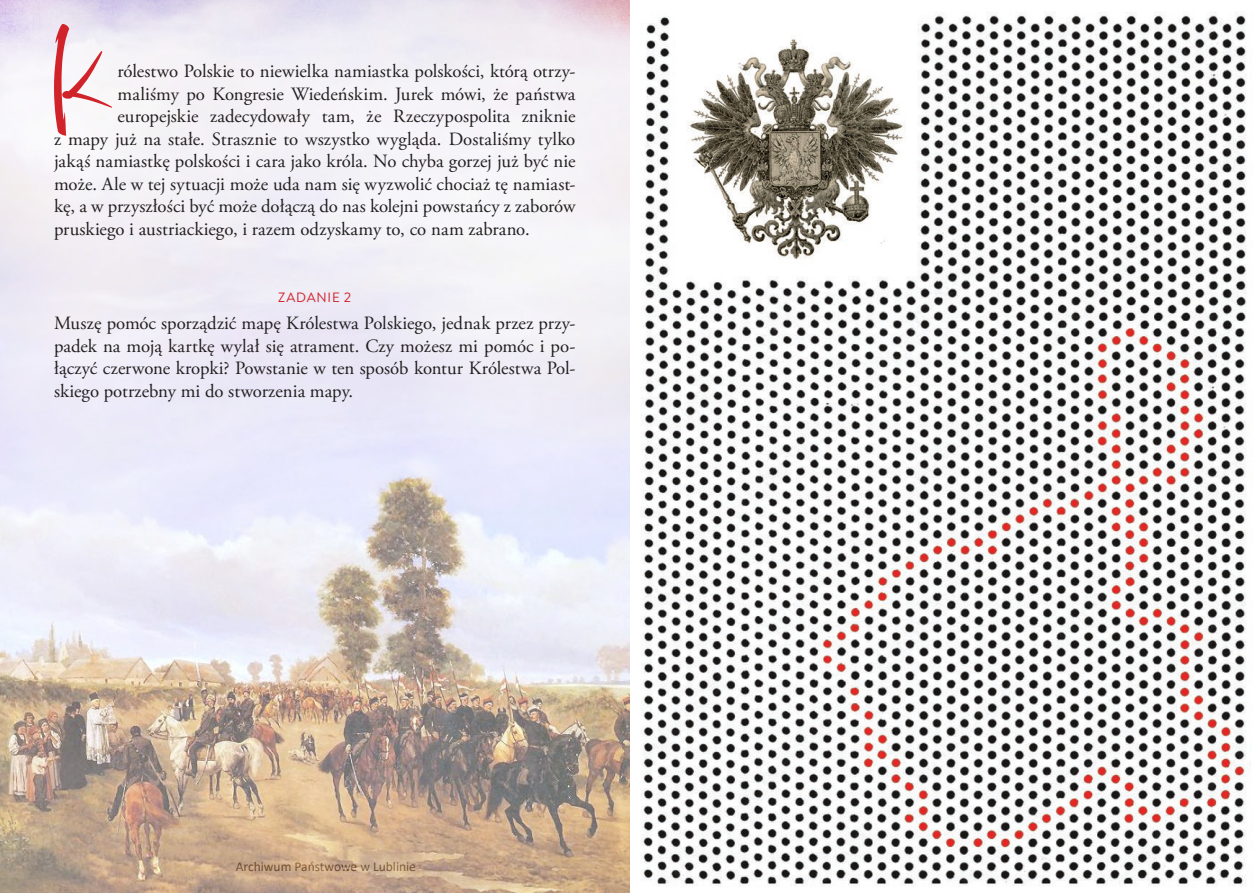
<style>
.page{position:relative;width:1259px;height:893px;background:#fff}
.page>*{position:absolute;margin:0;border:0;box-sizing:border-box;transform-origin:0 0}
.t1{font:121.05px "Comforter";color:#d1232a}
.t2{font:18.75px/22.5px "Adobe Garamond Pro";color:#231f20;text-align:justify}
.t3{font:13.5px "Calibri";color:#231f20}
.t4{font:13.5px "Brandon Text";letter-spacing:.06em;color:#d1232a}
</style>
<div class="page">
<img style="left:0;top:0;width:1251px;height:893px">
<p class="t1" style="left:48px;top:9px;width:68px">K</p>
<p class="t2" style="left:118px;top:61px;width:459px">rólestwo Polskie to niewielka namiastka polskości, którą otrzy-</p>
<p class="t2" style="left:118px;top:83px;width:459px">maliśmy po Kongresie Wiedeńskim. Jurek mówi, że państwa</p>
<p class="t2" style="left:118px;top:106px;width:459px">europejskie zadecydowały tam, że Rzeczypospolita zniknie</p>
<p class="t2" style="left:54px;top:128px;width:523px">z mapy już na stałe. Strasznie to wszystko wygląda. Dostaliśmy tylko</p>
<p class="t2" style="left:54px;top:151px;width:523px">jakąś namiastkę polskości i cara jako króla. No chyba gorzej już być nie</p>
<p class="t2" style="left:54px;top:173px;width:523px">może. Ale w tej sytuacji może uda nam się wyzwolić chociaż tę namiast-</p>
<p class="t2" style="left:54px;top:196px;width:523px">kę, a w przyszłości być może dołączą do nas kolejni powstańcy z zaborów</p>
<p class="t2" style="left:54px;top:218px;width:477px">pruskiego i austriackiego, i razem odzyskamy to, co nam zabrano.</p>
<p class="t4" style="left:278px;top:288px;width:75px">ZADANIE 2</p>
<p class="t2" style="left:54px;top:313px;width:523px">Muszę pomóc sporządzić mapę Królestwa Polskiego, jednak przez przy&shy;padek na moją kartkę wylał się atrament. Czy możesz mi pomóc i po&shy;łączyć czerwone kropki? Powstanie w ten sposób kontur Królestwa Pol&shy;skiego potrzebny mi do stworzenia mapy.</p>
<p class="t3" style="left:236px;top:857px;width:182px">Archiwum Państwowe w Lublinie</p>
</div>
